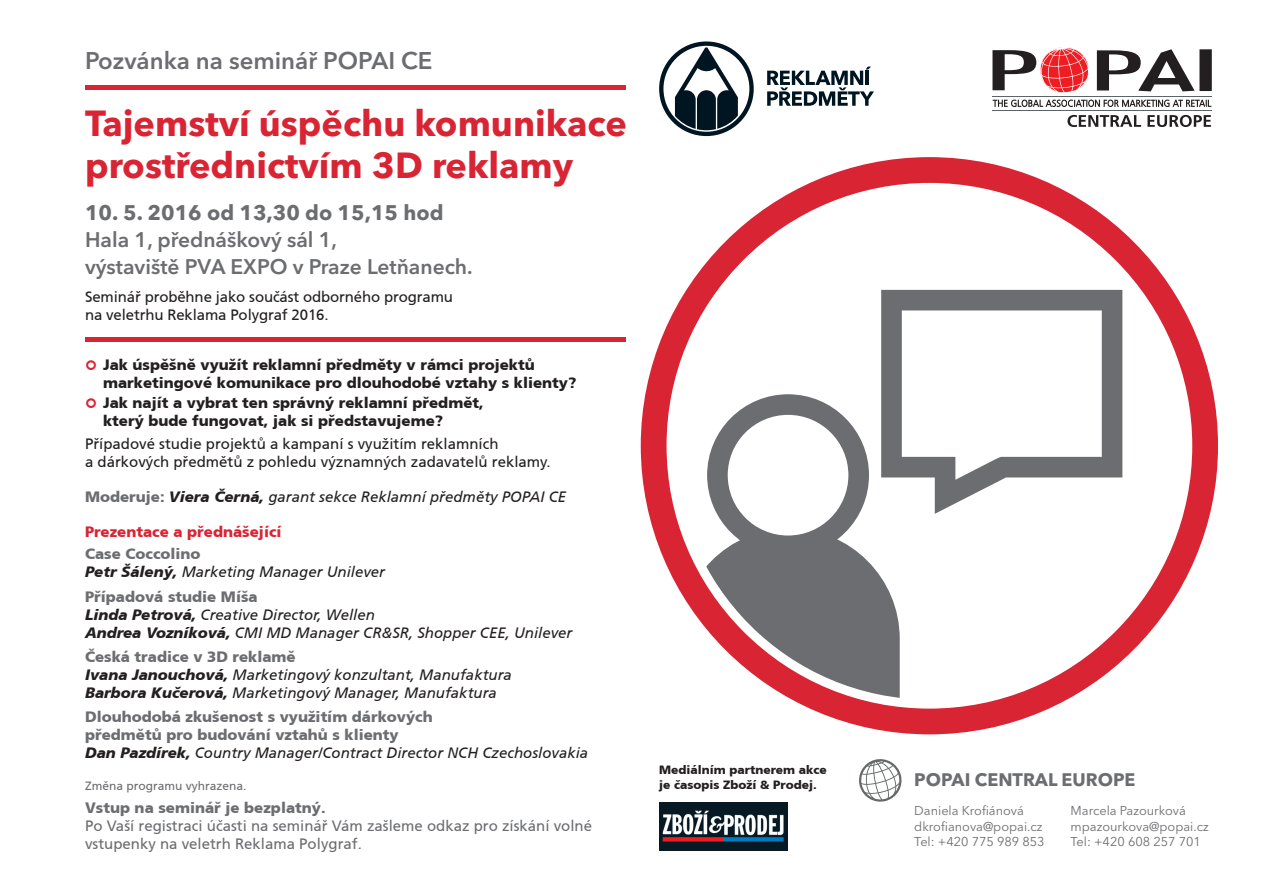
<style>
.page{position:relative;width:1263px;height:893px;background:#fff}
.page>*{position:absolute;margin:0;border:0;box-sizing:border-box;transform-origin:0 0}
.t1{font:700 36px/42px "Avenir Next LT Pro";color:#d92433}
.t2{font:600 24px "Avenir Next LT Pro";color:#6c6d70}
.t3{font:600 21px/27px "Avenir Next LT Pro";color:#6c6d70}
.t4{font:700 21px "Avenir Next LT Pro";color:#6c6d70}
.t5{font:700 18px "Avenir Next LT Pro";color:#6c6d70}
.t6{font:italic 15px/18px "Frutiger CE";color:#231f20}
.t7{font:15px/18px "Frutiger CE";color:#231f20}
.t8{font:900 15px/18px "Frutiger CE";color:#231f20}
.t9{font:900 15px/18px "Frutiger CE";color:#6c6d70}
.t10{font:15px/18px "Frutiger CE";color:#6c6d70}
.t11{font:900 15px "Frutiger CE";color:#d92433}
.t12{font:12.75px/15.3px "Avenir Next LT Pro";color:#6c6d70}
.t13{font:900 12px/15px "Frutiger CE";color:#231f20}
.t14{font:12px "Frutiger CE";color:#6c6d70}
.s1{font-weight:900;font-style:normal;color:#6c6d70}
.s2{font-weight:900}
.s3{font-style:italic;color:#231f20}
.s4{font-weight:400;font-style:italic;color:#231f20}
</style>
<div class="page">
<hr style="left:85px;top:338px;width:540px;height:4px;background:#d92433">
<hr style="left:85px;top:85px;width:540px;height:4px;background:#d92433">
<svg style="left:992px;top:47px;width:220px;height:46px"></svg>
<svg style="left:1067px;top:115px;width:144px;height:12px"></svg>
<hr style="left:992px;top:96px;width:220px;height:1px;background:#5c6467">
<hr style="left:992px;top:110px;width:220px;height:1px;background:#5c6467">
<svg style="left:993px;top:100px;width:218px;height:7px"></svg>
<svg style="left:767px;top:67px;width:107px;height:39px"></svg>
<svg style="left:659px;top:41px;width:95px;height:95px"></svg>
<svg style="left:859px;top:759px;width:43px;height:43px"></svg>
<img style="left:659px;top:803px;width:128px;height:47px">
<svg style="left:641px;top:157px;width:577px;height:577px"></svg>
<svg style="left:679px;top:394px;width:221px;height:305px"></svg>
<h2 class="t2" style="left:85px;top:46px;width:349px">Pozvánka na seminář POPAI CE</h2>
<h1 class="t1" style="left:85px;top:102px;width:543px">Tajemství úspěchu komunikace prostřednictvím 3D reklamy</h1>
<h3 class="t4" style="left:85px;top:199px;width:360px">10. 5. 2016 od 13,30 do 15,15 hod</h3>
<h3 class="t3" style="left:85px;top:226px;width:389px">Hala 1, přednáškový sál 1,<br>výstaviště PVA EXPO v Praze Letňanech.</h3>
<p class="t7" style="left:85px;top:287px;width:370px">Seminář proběhne jako součást odborného programu na veletrhu Reklama Polygraf 2016.</p>
<p class="t8" style="left:103px;top:356px;width:475px">Jak úspěšně využít reklamní předměty v rámci projektů marketingové komunikace pro dlouhodobé vztahy s klienty?</p>
<p class="t8" style="left:103px;top:394px;width:382px">Jak najít a vybrat ten správný reklamní předmět, který bude fungovat, jak si představujeme?</p>
<p class="t7" style="left:85px;top:434px;width:467px">Případové studie projektů a kampaní s využitím reklamních<br>a dárkových předmětů z pohledu významných zadavatelů reklamy.</p>
<p class="t6" style="left:85px;top:487px;width:483px"><span class="s1">Moderuje:</span> <span class="s2">Viera Černá,</span> garant sekce Reklamní předměty POPAI CE</p>
<p class="t11" style="left:85px;top:523px;width:198px">Prezentace a přednášející</p>
<p class="t6" style="left:85px;top:545px;width:302px"><span class="s1">Case Coccolino<br></span><span class="s2">Petr Šálený,</span> Marketing Manager Unilever</p>
<p class="t6" style="left:85px;top:587px;width:489px"><span class="s1">Případová studie Míša<br></span><span class="s2">Linda Petrová,</span> Creative Director, Wellen<br><span class="s2">Andrea Vozníková,</span> CMI MD Manager CR&amp;SR, Shopper CEE, Unilever</p>
<p class="t6" style="left:85px;top:648px;width:428px"><span class="s1">Česká tradice v 3D reklamě<br></span><span class="s2">Ivana Janouchová,</span> Marketingový konzultant, Manufaktura<br><span class="s2">Barbora Kučerová,</span> Marketingový Manager, Manufaktura</p>
<p class="t9" style="left:85px;top:708px;width:505px">Dlouhodobá zkušenost s využitím dárkových<br>předmětů pro budování vztahů s klienty<br><span class="s3">Dan Pazdírek,</span> <span class="s4">Country Manager/Contract Director NCH Czechoslovakia</span></p>
<p class="t13" style="left:659px;top:762px;width:169px">Mediálním partnerem akce je časopis Zboží &amp; Prodej.</p>
<p class="t14" style="left:85px;top:778px;width:163px">Změna programu vyhrazena.</p>
<p class="t5" style="left:914px;top:769px;width:223px">POPAI CENTRAL EUROPE</p>
<p class="t12" style="left:914px;top:803px;width:132px">Daniela Krofiánová dkrofianova@popai.cz<br>Tel: +420 775 989 853</p>
<p class="t12" style="left:1070px;top:803px;width:140px">Marcela Pazourková mpazourkova@popai.cz<br>Tel: +420 608 257 701</p>
<p class="t9" style="left:85px;top:799px;width:242px">Vstup na seminář je bezplatný.</p>
<p class="t10" style="left:85px;top:816px;width:509px">Po Vaší registraci účasti na seminář Vám zašleme odkaz pro získání volné vstupenky na veletrh Reklama Polygraf.</p>
</div>
